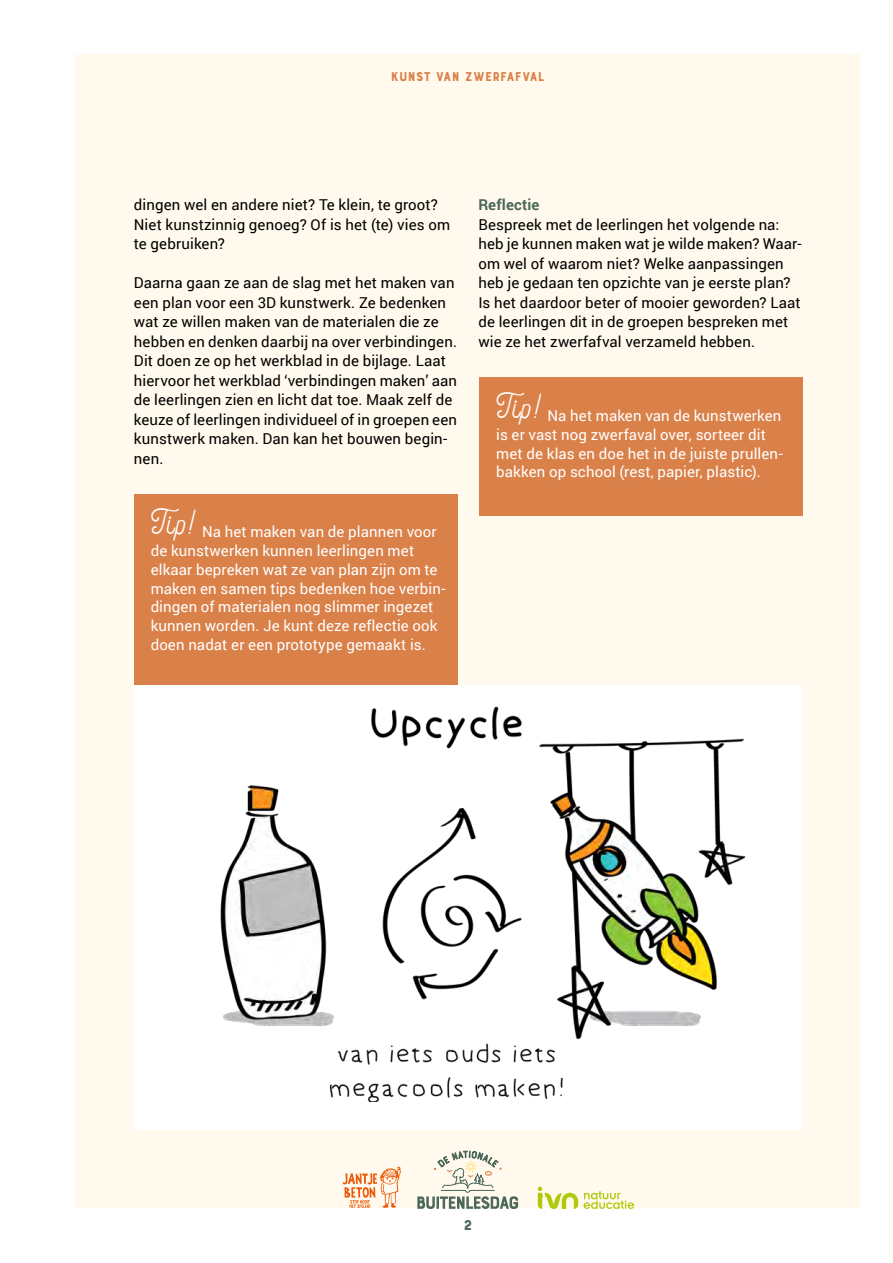
<style>
.page{position:relative;width:893px;height:1263px;background:#fff}
.page>*{position:absolute;margin:0;border:0;box-sizing:border-box;transform-origin:0 0}
.t1{font:700 36px "Bourton Script";letter-spacing:.025em;color:#fff}
.t2{font:15px/19.5px "Roboto";letter-spacing:.01em;color:#000}
.t3{font:15px/18.8px "Roboto";letter-spacing:.01em;color:#fff}
.t4{font:700 15px "Roboto";letter-spacing:.01em;color:#4b685a}
.t5{font:15px "Bourton Base";color:#4b685a}
.t6{font:13.5px "Bourton Base";letter-spacing:.02em;color:#da8049}
</style>
<div class="page">
<div style="left:75px;top:54px;width:785px;height:1154px;background:#fffaed"></div>
<div style="left:134px;top:685px;width:667px;height:445px;background:#fff"></div>
<img style="left:220px;top:666px;width:526px;height:436px">
<div style="left:134px;top:494px;width:323px;height:191px;background:#da8049"></div>
<div style="left:479px;top:378px;width:324px;height:138px;background:#da8049"></div>
<svg style="left:417px;top:1151px;width:101px;height:58px"></svg>
<svg style="left:343px;top:1167px;width:58px;height:41px"></svg>
<svg style="left:538px;top:1187px;width:96px;height:22px"></svg>
<p class="t6" style="left:391px;top:68px;width:155px">KUNST VAN ZWERFAFVAL</p>
<p class="t2" style="left:134px;top:194px;width:318px">dingen wel en andere niet? Te klein, te groot?<br>Niet kunstzinnig genoeg? Of is het (te) vies om te gebruiken?</p>
<p class="t2" style="left:134px;top:272px;width:325px">Daarna gaan ze aan de slag met het maken van een plan voor een 3D kunstwerk. Ze bedenken wat ze willen maken van de materialen die ze hebben en denken daarbij na over verbindingen.<br>Dit doen ze op het werkblad in de bijlage. Laat hiervoor het werkblad ‘verbindingen maken’ aan de leerlingen zien en licht dat toe. Maak zelf de keuze of leerlingen individueel of in groepen een kunstwerk maken. Dan kan het bouwen begin&shy;nen.</p>
<h1 class="t1" style="left:151px;top:503px;width:46px">Tip!</h1>
<p class="t3" style="left:151px;top:522px;width:296px;text-indent:51px">Na het maken van de plannen voor de kunstwerken kunnen leerlingen met elkaar bepreken wat ze van plan zijn om te maken en samen tips bedenken hoe verbin&shy;dingen of materialen nog slimmer ingezet kunnen worden. Je kunt deze reflectie ook doen nadat er een prototype gemaakt is.</p>
<p class="t4" style="left:478px;top:194px;width:63px">Reflectie</p>
<p class="t2" style="left:478px;top:214px;width:325px">Bespreek met de leerlingen het volgende na: heb je kunnen maken wat je wilde maken? Waar&shy;om wel of waarom niet? Welke aanpassingen heb je gedaan ten opzichte van je eerste plan?<br>Is het daardoor beter of mooier geworden? Laat de leerlingen dit in de groepen bespreken met wie ze het zwerfafval verzameld hebben.</p>
<h1 class="t1" style="left:496px;top:387px;width:46px">Tip!</h1>
<p class="t3" style="left:496px;top:406px;width:288px;text-indent:51px">Na het maken van de kunstwerken is er vast nog zwerfaval over, sorteer dit met de klas en doe het in de juiste prullen&shy;bakken op school (rest, papier, plastic).</p>
<p class="t5" style="left:463px;top:1215px;width:10px">2</p>
</div>
